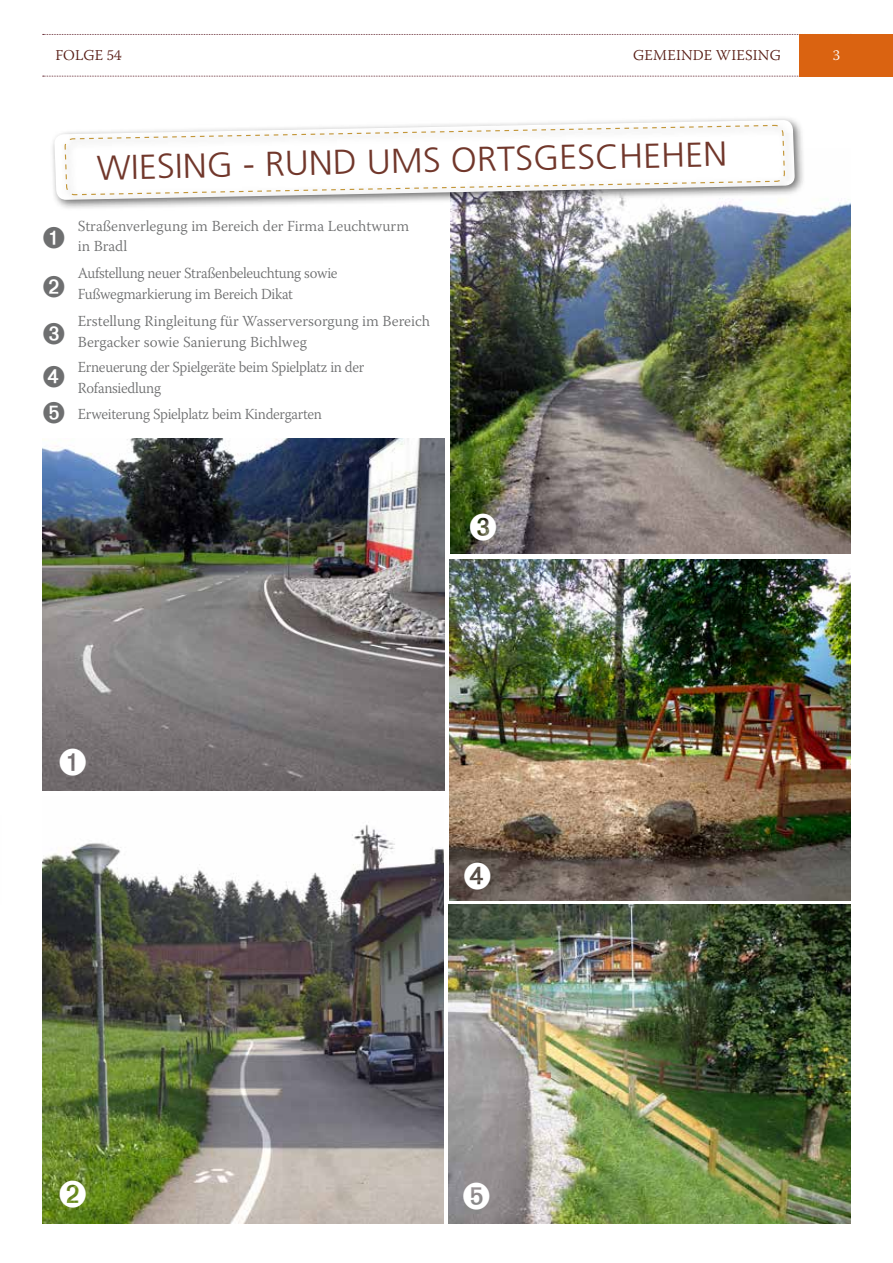
<style>
.page{position:relative;width:893px;height:1263px;background:#fff}
.page>*{position:absolute;margin:0;border:0;box-sizing:border-box;transform-origin:0 0}
.t1{font:300 34.5px "Frutiger";color:#71372b;scale:1.04 1}
.t2{font:300 15.3px/21px "Warnock Pro";letter-spacing:-.015em;color:#6e6f70}
.t3{font:300 15px "Warnock Pro";letter-spacing:.015em;color:#571c14}
.t4{font:300 15px "Warnock Pro";color:#fff}
</style>
<div class="page">
<svg style="left:43px;top:76px;width:756px;height:1px"></svg>
<svg style="left:43px;top:34px;width:756px;height:1px"></svg>
<div style="left:799px;top:34px;width:94px;height:43px;background:#da6311"></div>
<img style="left:42px;top:824px;width:402px;height:399px">
<img style="left:450px;top:559px;width:401px;height:341px">
<img style="left:450px;top:198px;width:400px;height:356px">
<img style="left:449px;top:905px;width:401px;height:319px">
<img style="left:43px;top:438px;width:401px;height:352px">
<div style="left:50px;top:115px;width:756px;height:96px;background:#000;opacity:.55"></div>
<div style="left:60px;top:120px;width:736px;height:86px;background:#000;opacity:.55"></div>
<svg style="left:64px;top:115px;width:721px;height:135px"></svg>
<svg style="left:60px;top:748px;width:26px;height:27px"></svg>
<svg style="left:470px;top:513px;width:26px;height:27px"></svg>
<svg style="left:465px;top:862px;width:26px;height:27px"></svg>
<svg style="left:60px;top:1180px;width:26px;height:28px"></svg>
<svg style="left:463px;top:1182px;width:27px;height:27px"></svg>
<p class="t3" style="left:55px;top:46px;width:68px">FOLGE 54</p>
<p class="t3" style="left:633px;top:46px;width:149px">GEMEINDE WIESING</p>
<p class="t4" style="left:833px;top:46px;width:9px">3</p>
<h1 class="t1" style="left:97px;top:147px;width:608px;rotate:-1deg">WIESING - RUND UMS ORTSGESCHEHEN</h1>
<p class="t2" style="left:78px;top:216px;width:333px;line-height:19.5px">Straßenverlegung im Bereich der Firma Leuchtwurm in Bradl</p>
<p class="t2" style="left:78px;top:262px;width:261px">Aufstellung neuer Straßenbeleuchtung sowie<br>Fußwegmarkierung im Bereich Dikat</p>
<p class="t2" style="left:78px;top:310px;width:354px">Erstellung Ringleitung für Wasserversorgung im Bereich<br>Bergacker sowie Sanierung Bichlweg</p>
<p class="t2" style="left:78px;top:356px;width:288px">Erneuerung der Spielgeräte beim Spielplatz in der<br>Rofansiedlung</p>
<p class="t2" style="left:78px;top:403px;width:246px">Erweiterung Spielplatz beim Kindergarten</p>
</div>
